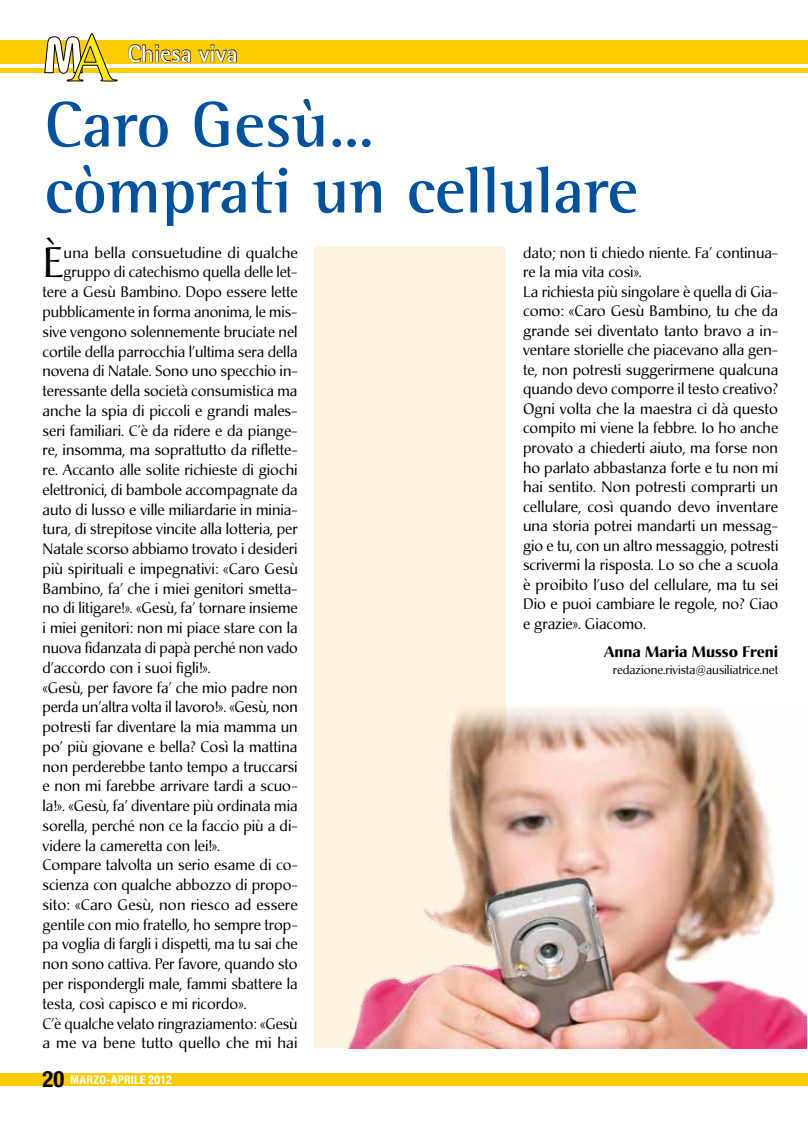
<style>
.page{position:relative;width:808px;height:1127px;background:#fff}
.page>*{position:absolute;margin:0;border:0;box-sizing:border-box;transform-origin:0 0}
.t1{font:700 66px/66px "Rotis Semi Serif";color:#00519e}
.t2{font:42.15px "Christiana";color:#000}
.t3{font:700 24px "Rotis Semi Sans";color:#fff}
.t4{font:15px/19.5px "Christiana";color:#000}
.t5{font:700 15px "Christiana";color:#000}
.t6{font:12px "Christiana";color:#000}
.t7{font:700 condensed 12px "Helvetica Neue";letter-spacing:.02em;color:#fff}
.s1{font-size:22.5px;color:#000}
</style>
<div class="page">
<div style="left:0;top:1073px;width:808px;height:12px;background:#fecc00"></div>
<div style="left:0;top:40px;width:808px;height:24px;background:#fecc00"></div>
<hr style="left:0;top:68px;width:808px;height:4px;background:#fecc00">
<div style="left:315px;top:246px;width:191px;height:802px;background:#fff4e0"></div>
<img style="left:314px;top:703px;width:493px;height:345px">
<svg style="left:45px;top:34px;width:72px;height:47px"></svg>
<svg style="left:128px;top:44px;width:63px;height:19px"></svg>
<svg style="left:198px;top:45px;width:39px;height:18px"></svg>
<h3 class="t3" style="left:128px;top:39px;width:112px">Chiesa viva</h3>
<h1 class="t1" style="left:45px;top:91px;width:595px">Caro Gesù… còmprati un cellulare</h1>
<p class="t4" style="left:523px;top:243px;width:257px">dato; non ti chiedo niente. Fa’ continua&shy;re la mia vita così».<br>La richiesta più singolare è quella di Gia&shy;como: «Caro Gesù Bambino, tu che da grande sei diventato tanto bravo a in&shy;ventare storielle che piacevano alla gen&shy;te, non potresti suggerirmene qualcuna quando devo comporre il testo creativo?<br>Ogni volta che la maestra ci dà questo compito mi viene la febbre. Io ho anche provato a chiederti aiuto, ma forse non ho parlato abbastanza forte e tu non mi hai sentito. Non potresti comprarti un cellulare, così quando devo inventare una storia potrei mandarti un messag&shy;gio e tu, con un altro messaggio, potresti scrivermi la risposta. Lo so che a scuola è proibito l’uso del cellulare, ma tu sei Dio e puoi cambiare le regole, no? Ciao e grazie». Giacomo.</p>
<p class="t5" style="left:604px;top:642px;width:176px">Anna Maria Musso Freni</p>
<p class="t6" style="left:613px;top:663px;width:167px">redazione.rivista@ausiliatrice.net</p>
<h2 class="t2" style="left:43px;top:236px;width:23px">È</h2>
<p class="t4" style="left:64px;top:243px;width:236px">una bella consuetudine di qualche</p>
<p class="t4" style="left:64px;top:263px;width:235px">gruppo di catechismo quella delle let-</p>
<p class="t4" style="left:43px;top:282px;width:257px">tere a Gesù Bambino. Dopo essere lette</p>
<p class="t4" style="left:43px;top:302px;width:256px">pubblicamente in forma anonima, le mis-</p>
<p class="t4" style="left:43px;top:322px;width:257px">sive vengono solennemente bruciate nel</p>
<p class="t4" style="left:43px;top:342px;width:257px">cortile della parrocchia l’ultima sera della</p>
<p class="t4" style="left:43px;top:361px;width:257px">novena di Natale. Sono uno specchio in-</p>
<p class="t4" style="left:43px;top:381px;width:256px">teressante della società consumistica ma</p>
<p class="t4" style="left:43px;top:401px;width:257px">anche la spia di piccoli e grandi males-</p>
<p class="t4" style="left:43px;top:421px;width:257px">seri familiari. C’è da ridere e da piange-</p>
<p class="t4" style="left:43px;top:440px;width:257px">re, insomma, ma soprattutto da riflette-</p>
<p class="t4" style="left:43px;top:460px;width:257px">re. Accanto alle solite richieste di giochi</p>
<p class="t4" style="left:43px;top:480px;width:257px">elettronici, di bambole accompagnate da</p>
<p class="t4" style="left:43px;top:500px;width:257px">auto di lusso e ville miliardarie in minia-</p>
<p class="t4" style="left:43px;top:520px;width:257px">tura, di strepitose vincite alla lotteria, per</p>
<p class="t4" style="left:43px;top:539px;width:257px">Natale scorso abbiamo trovato i desideri</p>
<p class="t4" style="left:43px;top:559px;width:257px">più spirituali e impegnativi: «Caro Gesù</p>
<p class="t4" style="left:43px;top:579px;width:256px">Bambino, fa’ che i miei genitori smetta-</p>
<p class="t4" style="left:43px;top:599px;width:257px">no di litigare!». «Gesù, fa’ tornare insieme</p>
<p class="t4" style="left:43px;top:618px;width:257px">i miei genitori: non mi piace stare con la</p>
<p class="t4" style="left:43px;top:638px;width:257px">nuova fidanzata di papà perché non vado</p>
<p class="t4" style="left:43px;top:658px;width:170px">d’accordo con i suoi figli!».</p>
<p class="t4" style="left:43px;top:678px;width:257px">«Gesù, per favore fa’ che mio padre non</p>
<p class="t4" style="left:43px;top:697px;width:257px">perda un’altra volta il lavoro!». «Gesù, non</p>
<p class="t4" style="left:43px;top:717px;width:257px">potresti far diventare la mia mamma un</p>
<p class="t4" style="left:43px;top:737px;width:256px">po’ più giovane e bella? Così la mattina</p>
<p class="t4" style="left:43px;top:757px;width:257px">non perderebbe tanto tempo a truccarsi</p>
<p class="t4" style="left:43px;top:776px;width:257px">e non mi farebbe arrivare tardi a scuo-</p>
<p class="t4" style="left:43px;top:796px;width:257px">la!». «Gesù, fa’ diventare più ordinata mia</p>
<p class="t4" style="left:43px;top:816px;width:257px">sorella, perché non ce la faccio più a di-</p>
<p class="t4" style="left:43px;top:836px;width:179px">videre la cameretta con lei!».</p>
<p class="t4" style="left:43px;top:855px;width:257px">Compare talvolta un serio esame di co-</p>
<p class="t4" style="left:43px;top:875px;width:257px">scienza con qualche abbozzo di propo-</p>
<p class="t4" style="left:43px;top:895px;width:257px">sito: «Caro Gesù, non riesco ad essere</p>
<p class="t4" style="left:43px;top:915px;width:257px">gentile con mio fratello, ho sempre trop-</p>
<p class="t4" style="left:43px;top:935px;width:257px">pa voglia di fargli i dispetti, ma tu sai che</p>
<p class="t4" style="left:43px;top:954px;width:257px">non sono cattiva. Per favore, quando sto</p>
<p class="t4" style="left:43px;top:974px;width:257px">per rispondergli male, fammi sbattere la</p>
<p class="t4" style="left:43px;top:994px;width:205px">testa, così capisco e mi ricordo».</p>
<p class="t4" style="left:43px;top:1014px;width:257px">C’è qualche velato ringraziamento: «Gesù</p>
<p class="t4" style="left:43px;top:1033px;width:257px">a me va bene tutto quello che mi hai</p>
<p class="t7" style="left:43px;top:1072px;width:131px"><span class="s1">20</span> MARZO-APRILE 2012</p>
</div>
